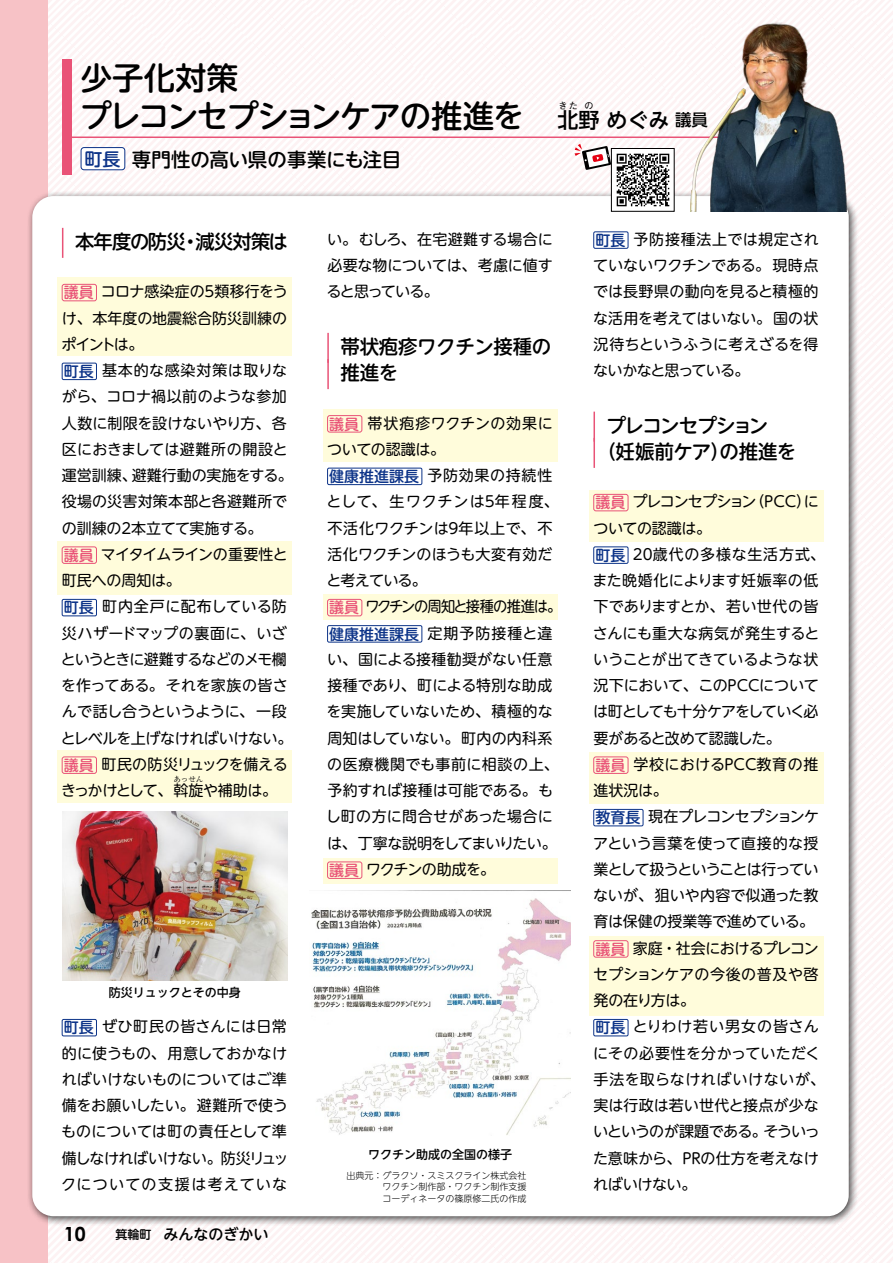
<style>
.page{position:relative;width:893px;height:1263px;background:#fef9f9}
.page>*{position:absolute;margin:0;border:0;box-sizing:border-box;transform-origin:0 0}
.t1{font:500 31.5px/37.5px "UD Shin M Go Pro";letter-spacing:-.045em;color:#000}
.t2{font:500 21px "UD Shin Go NT Pro";color:#000}
.t3{font:500 19.5px/26.2px "UD Shin M Go Pro";letter-spacing:-.02em;color:#000}
.t4{font:500 19.5px/26.2px "UD Shin M Go Pro";letter-spacing:-.05em;color:#000}
.t5{font:500 19.5px "UD Shin M Go Pro";letter-spacing:-.045em;color:#000}
.t6{font:500 18px "UD Shin M Go Pro";color:#0c3388}
.t7{font:15px/26.2px "UD Shin M Go Pro";letter-spacing:-.005em;color:#000}
.t8{font:500 15px "UD Shin M Go Pro";color:#000}
.t9{font:500 12px "UD Shin Go NT Pro";color:#000}
.t10{font:300 9px/11.9px "UD Shin Go NT Pro";color:#000;text-align:justify}
.t11{font:500 9px "UD Shin Go NT Pro";color:#000}
.t12{font:7.5px "UD Shin M Go Pro";color:#000}
.s1{font-size:16.5px}
.s2{font-weight:500;color:#e95377}
.s3{font-weight:500;color:#0c3388}
.s4{font-family:"Century Gothic Pro";font-weight:700;font-size:19.5px}
.s5{font-size:12px}
</style>
<div class="page">
<div style="left:0;top:0;width:48px;height:1263px;background:#f7c2c6"></div>
<div style="left:26px;top:190px;width:833px;height:1036px;background:#000;opacity:.75"></div>
<div style="left:32px;top:196px;width:817px;height:1020px;background:#fff;border-radius:21px"></div>
<div style="left:57px;top:541px;width:234px;height:53px;background:#fffcdb"></div>
<div style="left:57px;top:750px;width:234px;height:52px;background:#fffcdb"></div>
<div style="left:57px;top:277px;width:234px;height:79px;background:#fffcdb"></div>
<div style="left:323px;top:410px;width:234px;height:52px;background:#fffcdb"></div>
<div style="left:323px;top:594px;width:234px;height:26px;background:#fffcdb"></div>
<div style="left:323px;top:858px;width:234px;height:25px;background:#fffcdb"></div>
<div style="left:589px;top:752px;width:234px;height:52px;background:#fffcdb"></div>
<div style="left:589px;top:490px;width:234px;height:52px;background:#fffcdb"></div>
<div style="left:589px;top:936px;width:234px;height:80px;background:#fffcdb"></div>
<div style="left:81px;top:148px;width:44px;height:22px;background:#fff;border-radius:3px"></div>
<div style="left:81px;top:147px;width:44px;height:23px;border:1px solid #0c3388;border-radius:3px"></div>
<hr style="left:62px;top:228px;width:1px;height:30px;background:#e95377">
<div style="left:62px;top:284px;width:35px;height:17px;border:1px solid #e95377;border-radius:2px"></div>
<div style="left:62px;top:363px;width:35px;height:17px;border:1px solid #0c3388;border-radius:2px"></div>
<div style="left:62px;top:547px;width:35px;height:17px;border:1px solid #e95377;border-radius:2px"></div>
<div style="left:62px;top:599px;width:35px;height:17px;border:1px solid #0c3388;border-radius:2px"></div>
<div style="left:62px;top:757px;width:35px;height:17px;border:1px solid #e95377;border-radius:2px"></div>
<div style="left:62px;top:1019px;width:35px;height:17px;border:1px solid #0c3388;border-radius:2px"></div>
<hr style="left:327px;top:333px;width:2px;height:30px;background:#e95377">
<hr style="left:327px;top:359px;width:2px;height:30px;background:#e95377">
<div style="left:327px;top:415px;width:35px;height:17px;border:1px solid #e95377;border-radius:2px"></div>
<div style="left:327px;top:468px;width:95px;height:17px;border:1px solid #0c3388;border-radius:2px"></div>
<div style="left:327px;top:599px;width:35px;height:17px;border:1px solid #e95377;border-radius:2px"></div>
<div style="left:327px;top:625px;width:95px;height:17px;border:1px solid #0c3388;border-radius:2px"></div>
<div style="left:327px;top:862px;width:35px;height:17px;border:1px solid #e95377;border-radius:2px"></div>
<div style="left:593px;top:232px;width:35px;height:17px;border:1px solid #0c3388;border-radius:2px"></div>
<hr style="left:593px;top:412px;width:2px;height:30px;background:#e95377">
<hr style="left:593px;top:438px;width:2px;height:30px;background:#e95377">
<div style="left:593px;top:494px;width:35px;height:17px;border:1px solid #e95377;border-radius:2px"></div>
<div style="left:593px;top:547px;width:35px;height:17px;border:1px solid #0c3388;border-radius:2px"></div>
<div style="left:593px;top:757px;width:35px;height:17px;border:1px solid #e95377;border-radius:2px"></div>
<div style="left:593px;top:809px;width:50px;height:17px;border:1px solid #0c3388;border-radius:2px"></div>
<div style="left:593px;top:940px;width:35px;height:17px;border:1px solid #e95377;border-radius:2px"></div>
<div style="left:593px;top:1019px;width:35px;height:17px;border:1px solid #0c3388;border-radius:2px"></div>
<hr style="left:67px;top:137px;width:685px;height:1px;background:#e95377">
<img style="left:690px;top:21px;width:157px;height:191px">
<div style="left:63px;top:60px;width:9px;height:115px;background:#e95377"></div>
<img style="left:62px;top:811px;width:225px;height:169px">
<img style="left:311px;top:898px;width:259px;height:237px">
<img style="left:613px;top:153px;width:59px;height:54px">
<div style="left:611px;top:148px;width:63px;height:64px;border:1px solid #000"></div>
<svg style="left:575px;top:144px;width:36px;height:26px"></svg>
<h1 class="t1" style="left:80px;top:58px;width:446px">少子化対策<br>プレコンセプションケアの推進を</h1>
<h3 class="t3" style="left:132px;top:145px;width:271px">専門性の高い県の事業にも注目</h3>
<p class="t6" style="left:84px;top:144px;width:37px">町長</p>
<p class="t11" style="left:558px;top:98px;width:21px">きた</p>
<p class="t11" style="left:585px;top:98px;width:10px">の</p>
<h2 class="t2" style="left:558px;top:103px;width:152px">北野めぐみ <span class="s1">議員</span></h2>
<h3 class="t5" style="left:75px;top:225px;width:214px">本年度の防災・減災対策は</h3>
<p class="t7" style="left:61px;top:278px;width:233px"><span class="s2">議員</span>コロナ感染症の5類移行をうけ、本年度の地震総合防災訓練のポイントは。<br><span class="s3">町長</span>基本的な感染対策は取りながら、コロナ禍以前のような参加人数に制限を設けないやり方、各区におきましては避難所の開設と運営訓練、避難行動の実施をする。役場の災害対策本部と各避難所での訓練の2本立てて実施する。<br><span class="s2">議員</span>マイタイムラインの重要性と町民への周知は。<br><span class="s3">町長</span>町内全戸に配布している防災ハザードマップの裏面に、いざというときに避難するなどのメモ欄を作ってある。それを家族の皆さんで話し合うというように、一段とレベルを上げなければいけない。<span class="s2">議員</span>町民の防災リュックを備えるきっかけとして、斡旋や補助は。</p>
<p class="t12" style="left:173px;top:773px;width:31px">あっせん</p>
<p class="t7" style="left:327px;top:225px;width:228px;text-align:justify">い。むしろ、在宅避難する場合に必要な物については、考慮に値すると思っている。</p>
<h3 class="t3" style="left:341px;top:332px;width:212px">帯状疱疹ワクチン接種の推進を</h3>
<p class="t7" style="left:326px;top:409px;width:237px"><span class="s2">議員</span>帯状疱疹ワクチンの効果についての認識は。<br><span class="s3">健康推進課長</span>予防効果の持続性として、生ワクチンは5年程度、不活化ワクチンは9年以上で、不活化ワクチンのほうも大変有効だと考えている。<br><span class="s2">議員</span>ワクチンの周知と接種の推進は。<span class="s3">健康推進課長</span>定期予防接種と違い、国による接種勧奨がない任意接種であり、町による特別な助成を実施していないため、積極的な周知はしていない。町内の内科系の医療機関でも事前に相談の上、予約すれば接種は可能である。もし町の方に問合せがあった場合には、丁寧な説明をしてまいりたい。<span class="s2">議員</span>ワクチンの助成を。</p>
<p class="t9" style="left:109px;top:983px;width:133px">防災リュックとその中身</p>
<p class="t7" style="left:61px;top:1013px;width:229px;text-align:justify"><span class="s3">町長</span>ぜひ町民の皆さんには日常的に使うもの、用意しておかなければいけないものについてはご準備をお願いしたい。避難所で使うものについては町の責任として準備しなければいけない。防災リュックについての支援は考えていな</p>
<p class="t8" style="left:64px;top:1222px;width:206px"><span class="s4">10</span>　　<span class="s5">箕輪町　</span>みんなのぎかい</p>
<p class="t9" style="left:368px;top:1144px;width:145px">ワクチン助成の全国の様子</p>
<p class="t10" style="left:382px;top:1169px;width:145px;text-indent:-36px">出典元：グラクソ・スミスクライン株式会社ワクチン制作部・ワクチン制作支援コーディネータの篠原修二氏の作成</p>
<p class="t7" style="left:593px;top:225px;width:227px;text-align:justify"><span class="s3">町長</span>予防接種法上では規定されていないワクチンである。現時点では長野県の動向を見ると積極的な活用を考えてはいない。国の状況待ちというふうに考えざるを得ないかなと思っている。</p>
<h3 class="t4" style="left:597px;top:411px;width:201px;text-indent:10px">プレコンセプション<br>（妊娠前ケア）の推進を</h3>
<p class="t7" style="left:592px;top:488px;width:234px"><span class="s2">議員</span>プレコンセプション（PCC）についての認識は。<br><span class="s3">町長</span> 20歳代の多様な生活方式、また晩婚化によります妊娠率の低下でありますとか、若い世代の皆さんにも重大な病気が発生するということが出てきているような状況下において、このPCCについては町としても十分ケアをしていく必要があると改めて認識した。<br><span class="s2">議員</span>学校におけるPCC教育の推進状況は。<br><span class="s3">教育長</span>現在プレコンセプションケアという言葉を使って直接的な授業として扱うということは行っていないが、狙いや内容で似通った教育は保健の授業等で進めている。<span class="s2">議員</span>家庭・社会におけるプレコンセプションケアの今後の普及や啓発の在り方は。<br><span class="s3">町長</span>とりわけ若い男女の皆さんにその必要性を分かっていただく手法を取らなければいけないが、実は行政は若い世代と接点が少ないというのが課題である。そういった意味から、PRの仕方を考えなければいけない。</p>
</div>
